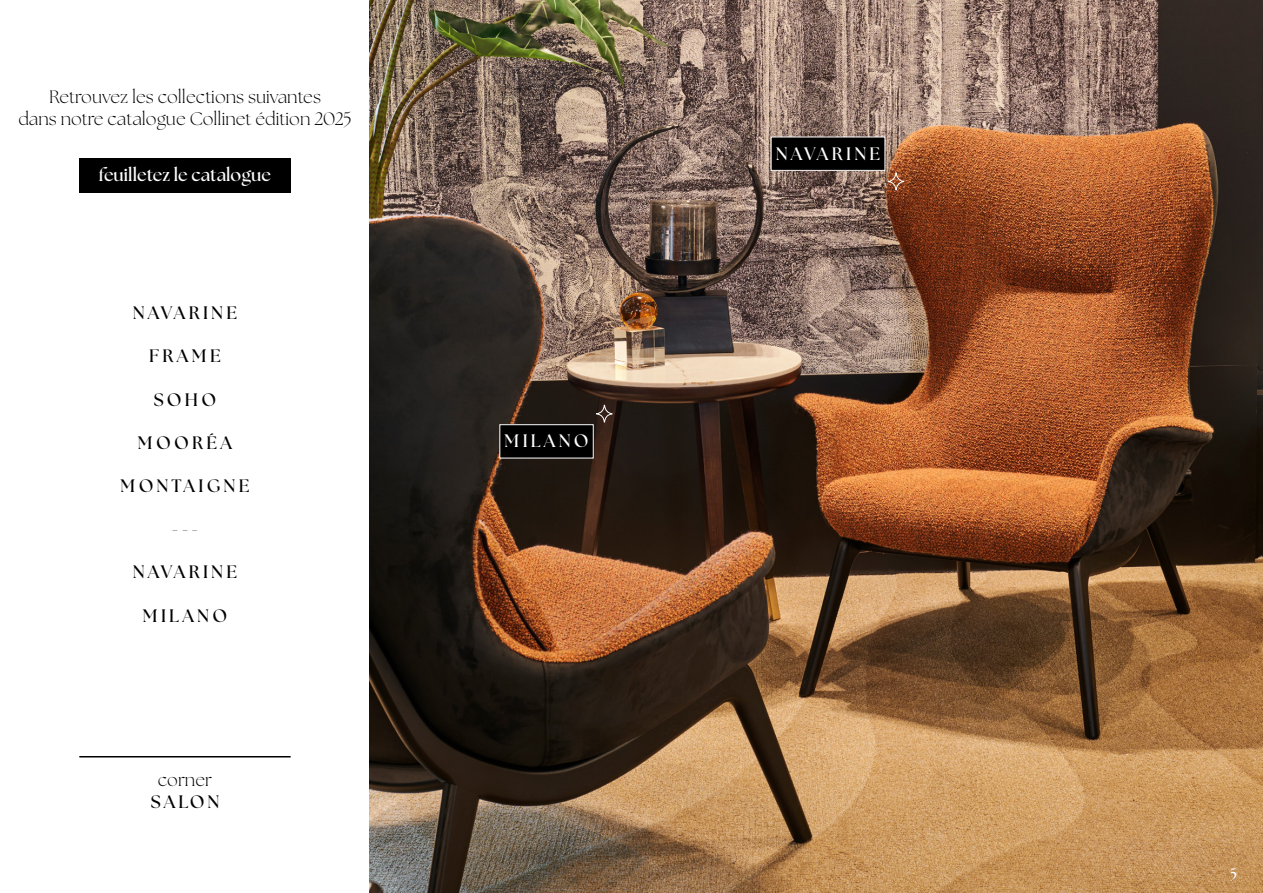
<style>
.page{position:relative;width:1263px;height:893px;background:#fff}
.page>*{position:absolute;margin:0;border:0;box-sizing:border-box;transform-origin:0 0}
.t1{font:300 18px/21.6px "The Seasons";color:#000;text-align:center}
.t2{font:700 18px "The Seasons";letter-spacing:.18em;color:#000}
.t3{font:700 18px "The Seasons";color:#fff}
.t4{font:700 18px "The Seasons";letter-spacing:.18em;color:#fff}
.t5{font:700 15px "The Seasons";color:#fff}
</style>
<div class="page">
<img style="left:370px;top:0;width:893px;height:893px">
<div style="left:79px;top:158px;width:212px;height:35px;background:#000"></div>
<div style="left:771px;top:137px;width:114px;height:33px;background:#000"></div>
<div style="left:771px;top:137px;width:114px;height:34px;border:1px solid #fff"></div>
<svg style="left:887px;top:172px;width:18px;height:19px"></svg>
<div style="left:500px;top:425px;width:93px;height:33px;background:#000"></div>
<div style="left:499px;top:424px;width:95px;height:34px;border:1px solid #fff"></div>
<svg style="left:595px;top:404px;width:18px;height:19px"></svg>
<hr style="left:79px;top:756px;width:212px;height:1px;background:#000">
<p class="t1" style="left:18px;top:86px;width:335px">Retrouvez les collections suivantes<br>dans notre catalogue Collinet édition 2025</p>
<p class="t3" style="left:99px;top:162px;width:174px">feuilletez le catalogue</p>
<p class="t2" style="left:133px;top:301px;width:106px">NAVARINE</p>
<p class="t2" style="left:149px;top:344px;width:73px">FRAME</p>
<p class="t2" style="left:154px;top:387px;width:64px">SOHO</p>
<p class="t2" style="left:138px;top:430px;width:96px">MOORÉA</p>
<p class="t2" style="left:121px;top:474px;width:130px">MONTAIGNE</p>
<p class="t2" style="left:172px;top:517px;width:28px">---</p>
<p class="t2" style="left:133px;top:560px;width:106px">NAVARINE</p>
<p class="t2" style="left:143px;top:603px;width:86px">MILANO</p>
<p class="t1" style="left:158px;top:769px;width:56px">corner</p>
<p class="t2" style="left:151px;top:789px;width:70px">SALON</p>
<p class="t3" style="left:504px;top:429px;width:86px">MILANO</p>
<p class="t4" style="left:776px;top:141px;width:106px">NAVARINE</p>
<p class="t5" style="left:1230px;top:863px;width:9px">5</p>
</div>
